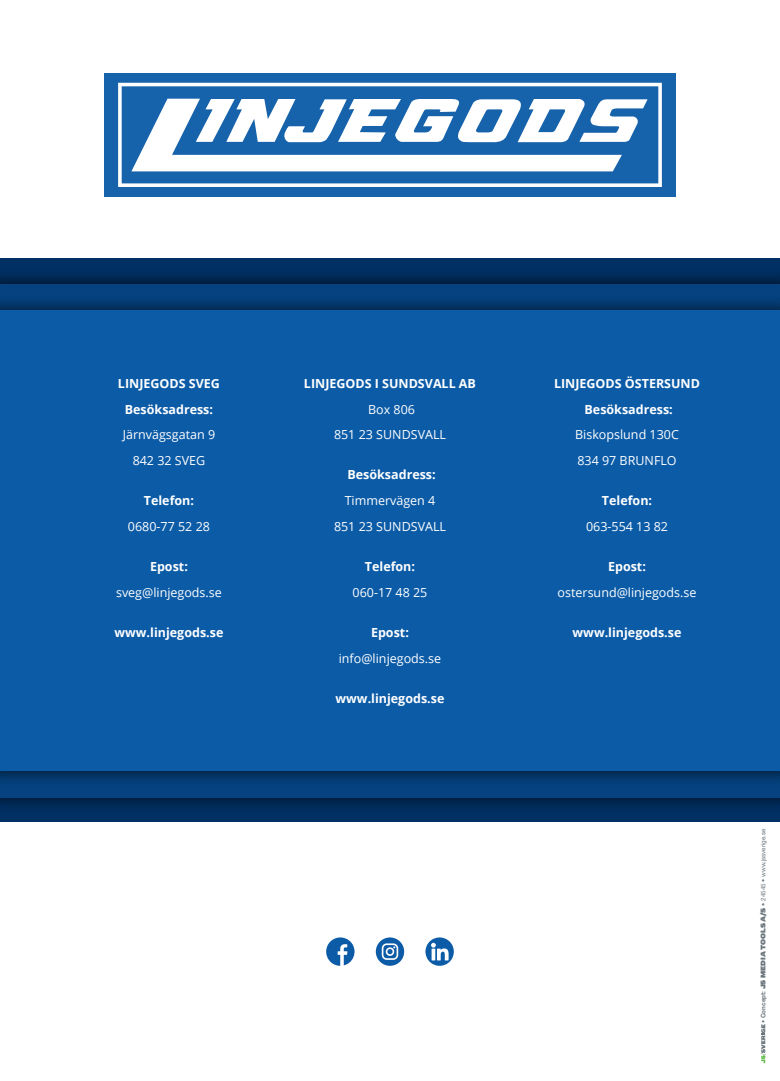
<style>
.page{position:relative;width:780px;height:1081px;background:#fff}
.page>*{position:absolute;margin:0;border:0;box-sizing:border-box;transform-origin:0 0}
.t1{font:12.5px/25.9px "Open Sans";color:#fff;text-align:center}
.t2{font:700 12.5px/25.9px "Open Sans";color:#fff;text-align:center}
.t3{font:6.25px "Helvetica Neue LT Std";color:#6a757c}
.s1{font-weight:700}
.s2{font-family:"Bau Super"}
</style>
<div class="page">
<div style="left:0;top:259px;width:780px;height:563px;background:#003064"></div>
<div style="left:0;top:268px;width:780px;height:545px;background:#000;opacity:.75"></div>
<div style="left:0;top:283px;width:780px;height:514px;background:#05427f"></div>
<div style="left:0;top:295px;width:780px;height:491px;background:#000;opacity:.75"></div>
<div style="left:0;top:310px;width:780px;height:461px;background:#0b5ba7"></div>
<div style="left:104px;top:73px;width:571px;height:123px;background:#1663ab"></div>
<svg style="left:118px;top:83px;width:543px;height:104px"></svg>
<svg style="left:196px;top:99px;width:451px;height:43px"></svg>
<svg style="left:425px;top:937px;width:29px;height:29px"></svg>
<svg style="left:376px;top:937px;width:28px;height:29px"></svg>
<svg style="left:326px;top:937px;width:28px;height:29px"></svg>
<svg style="left:760px;top:1024px;width:5px;height:39px"></svg>
<p class="t2" style="left:118px;top:370px;width:103px">LINJEGODS SVEG<br>Besöksadress:</p>
<p class="t1" style="left:123px;top:422px;width:94px">Järnvägsgatan 9<br>842 32 SVEG</p>
<p class="t2" style="left:144px;top:487px;width:52px">Telefon:</p>
<p class="t1" style="left:128px;top:513px;width:84px">0680-77 52 28</p>
<p class="t2" style="left:150px;top:553px;width:39px">Epost:</p>
<p class="t1" style="left:116px;top:579px;width:107px">sveg@linjegods.se</p>
<p class="t2" style="left:114px;top:619px;width:110px">www.linjegods.se</p>
<p class="t2" style="left:304px;top:370px;width:173px">LINJEGODS I SUNDSVALL AB</p>
<p class="t1" style="left:334px;top:396px;width:113px">Box 806<br>851 23 SUNDSVALL</p>
<p class="t2" style="left:347px;top:462px;width:90px">Besöksadress:</p>
<p class="t1" style="left:334px;top:487px;width:113px">Timmervägen 4<br>851 23 SUNDSVALL</p>
<p class="t2" style="left:365px;top:553px;width:52px">Telefon:</p>
<p class="t1" style="left:352px;top:579px;width:76px">060-17 48 25</p>
<p class="t2" style="left:371px;top:619px;width:39px">Epost:</p>
<p class="t1" style="left:339px;top:645px;width:104px">info@linjegods.se</p>
<p class="t2" style="left:335px;top:685px;width:110px">www.linjegods.se</p>
<p class="t2" style="left:554px;top:370px;width:147px">LINJEGODS ÖSTERSUND<br>Besöksadress:</p>
<p class="t1" style="left:575px;top:421px;width:105px;text-align:left">Biskopslund 130C<br>834 97 BRUNFLO</p>
<p class="t2" style="left:602px;top:487px;width:52px">Telefon:</p>
<p class="t1" style="left:586px;top:513px;width:84px">063-554 13 82</p>
<p class="t2" style="left:608px;top:553px;width:39px">Epost:</p>
<p class="t1" style="left:557px;top:579px;width:140px">ostersund@linjegods.se</p>
<p class="t2" style="left:572px;top:619px;width:110px">www.linjegods.se</p>
<p class="t3" style="left:759px;top:1023px;width:196px;rotate:-90deg">• <span class="s1">Concept:</span> <span class="s2">JS MEDIA TOOLS A/S</span> • 24545 • www.jssverige.se</p>
</div>
